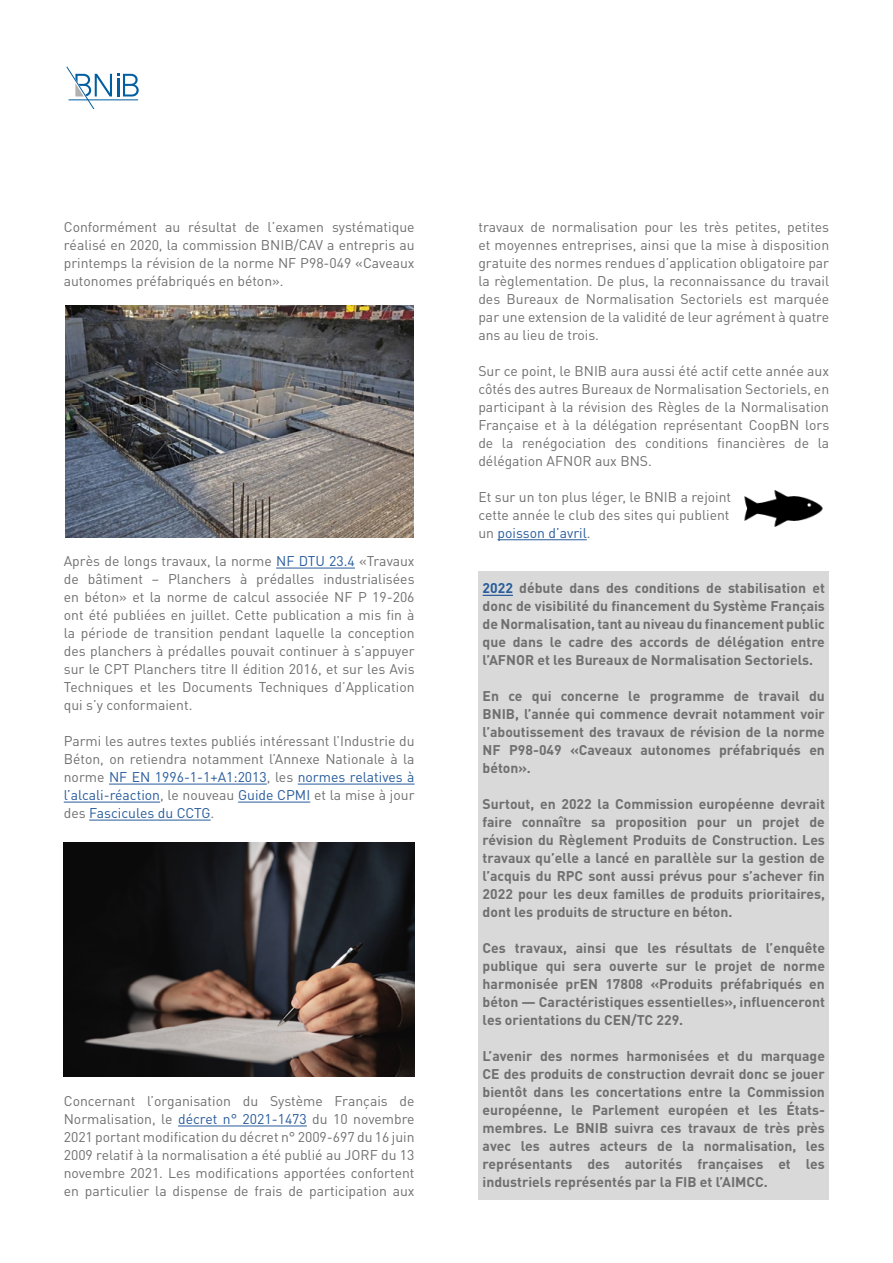
<style>
.page{position:relative;width:893px;height:1263px;background:#fff}
.page>*{position:absolute;margin:0;border:0;box-sizing:border-box;transform-origin:0 0}
.t1{font:700 13.95px/18px "DINOT";color:#706f6f;text-align:justify}
.t2{font:13.95px/18px "DINOT";color:#706f6f;text-align:justify}
.t3{font:13.95px/18px "DIN";color:#706f6f;text-align:justify}
.s1{color:#275b9b}
</style>
<div class="page">
<svg style="left:66px;top:66px;width:73px;height:42px"></svg>
<hr style="left:497px;top:539px;width:90px;height:1px;background:#275b9b">
<hr style="left:276px;top:568px;width:79px;height:1px;background:#275b9b">
<hr style="left:109px;top:784px;width:158px;height:1px;background:#275b9b">
<hr style="left:298px;top:784px;width:117px;height:1px;background:#275b9b">
<hr style="left:64px;top:802px;width:96px;height:1px;background:#275b9b">
<hr style="left:238px;top:802px;width:72px;height:1px;background:#275b9b">
<hr style="left:89px;top:820px;width:122px;height:1px;background:#275b9b">
<hr style="left:178px;top:1125px;width:129px;height:1px;background:#275b9b">
<img style="left:65px;top:306px;width:349px;height:231px">
<img style="left:64px;top:842px;width:351px;height:234px">
<div style="left:478px;top:571px;width:351px;height:628px;background:#d9d9d9"></div>
<hr style="left:483px;top:595px;width:30px;height:1px;background:#275b9b">
<img style="left:744px;top:490px;width:79px;height:37px">
<p class="t3" style="left:64px;top:218px;width:352px">Conformément au résultat de l’examen systématique réalisé en 2020, la commission BNIB/CAV a entrepris au printemps la révision de la norme NF P98-049 «Caveaux autonomes préfabriqués en béton».</p>
<p class="t3" style="left:64px;top:552px;width:352px">Après de longs travaux, la norme <span class="s1">NF DTU 23.4</span> «Travaux de bâtiment – Planchers à prédalles industrialisées en béton» et la norme de calcul associée NF P 19-206 ont été publiées en juillet. Cette publication a mis fin à la période de transition pendant laquelle la conception des planchers à prédalles pouvait continuer à s’appuyer sur le CPT Planchers titre II édition 2016, et sur les Avis Techniques et les Documents Techniques d’Application qui s’y conformaient.</p>
<p class="t2" style="left:64px;top:732px;width:352px">Parmi les autres textes publiés intéressant l’Industrie du Béton, on retiendra notamment l’Annexe Nationale à la norme <span class="s1">NF EN 1996-1-1+A1:2013</span>, les <span class="s1">normes relatives à l’alcali-réaction</span>, le nouveau <span class="s1">Guide CPMI</span> et la mise à jour des <span class="s1">Fascicules du CCTG</span>.</p>
<p class="t2" style="left:64px;top:1092px;width:352px">Concernant l’organisation du Système Français de Normalisation, le <span class="s1">décret n° 2021-1473</span> du 10 novembre 2021 portant modification du décret n° 2009-697 du 16 juin 2009 relatif à la normalisation a été publié au JORF du 13 novembre 2021. Les modifications apportées confortent en particulier la dispense de frais de participation aux</p>
<p class="t2" style="left:478px;top:217px;width:352px">travaux de normalisation pour les très petites, petites et moyennes entreprises, ainsi que la mise à disposition gratuite des normes rendues d’application obligatoire par la règlementation. De plus, la reconnaissance du travail des Bureaux de Normalisation Sectoriels est marquée par une extension de la validité de leur agrément à quatre ans au lieu de trois.</p>
<p class="t2" style="left:478px;top:361px;width:352px">Sur ce point, le BNIB aura aussi été actif cette année aux côtés des autres Bureaux de Normalisation Sectoriels, en participant à la révision des Règles de la Normalisation Française et à la délégation représentant CoopBN lors de la renégociation des conditions financières de la délégation AFNOR aux BNS.</p>
<p class="t2" style="left:478px;top:487px;width:254px">Et sur un ton plus léger, le BNIB a rejoint cette année le club des sites qui publient un <span class="s1">poisson d’avril</span>.</p>
<p class="t1" style="left:483px;top:579px;width:344px"><span class="s1">2022</span> débute dans des conditions de stabilisation et donc de visibilité du financement du Système Français de Normalisation, tant au niveau du financement public que dans le cadre des accords de délégation entre l’AFNOR et les Bureaux de Normalisation Sectoriels.</p>
<p class="t1" style="left:483px;top:687px;width:344px">En ce qui concerne le programme de travail du BNIB, l’année qui commence devrait notamment voir l’aboutissement des travaux de révision de la norme NF P98-049 «Caveaux autonomes préfabriqués en béton».</p>
<p class="t1" style="left:483px;top:795px;width:344px">Surtout, en 2022 la Commission européenne devrait faire connaître sa proposition pour un projet de révision du Règlement Produits de Construction. Les travaux qu’elle a lancé en parallèle sur la gestion de l’acquis du RPC sont aussi prévus pour s’achever fin 2022 pour les deux familles de produits prioritaires, dont les produits de structure en béton.</p>
<p class="t1" style="left:483px;top:939px;width:344px">Ces travaux, ainsi que les résultats de l’enquête publique qui sera ouverte sur le projet de norme harmonisée prEN 17808 «Produits préfabriqués en béton — Caractéristiques essentielles», influenceront les orientations du CEN/TC 229.</p>
<p class="t1" style="left:483px;top:1047px;width:344px">L’avenir des normes harmonisées et du marquage CE des produits de construction devrait donc se jouer bientôt dans les concertations entre la Commission européenne, le Parlement européen et les États&shy;membres. Le BNIB suivra ces travaux de très près avec les autres acteurs de la normalisation, les représentants des autorités françaises et les industriels représentés par la FIB et l’AIMCC.</p>
</div>
